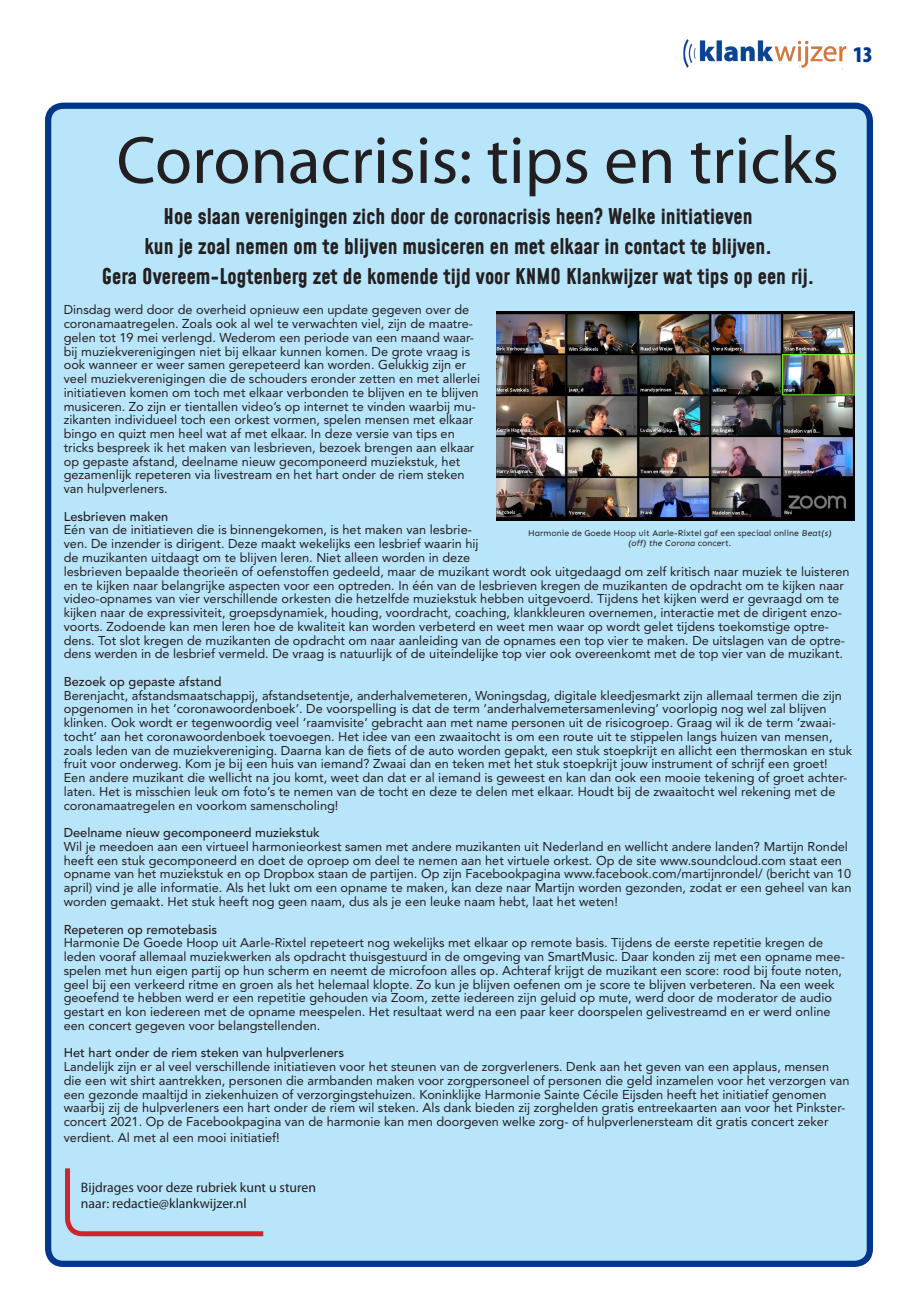
<style>
.page{position:relative;width:918px;height:1312px;background:#fff}
.page>*{position:absolute;margin:0;border:0;box-sizing:border-box;transform-origin:0 0}
.Kop_4-koloms{font:67.5px "Myriad Pro";color:#231f20}
.Datum_locatie_agenda{font:900 condensed 22.5px "Myriad Pro";color:#00378a}
.t1{font:700 21.25px "Mohave";color:#231f20}
.t2{font:13.75px "Myriad Pro";color:#231f20}
.t3{font:12.75px/13.8px "Avenir LT Std";color:#231f20}
.t4{font:500 12.75px "Avenir LT Std";color:#231f20}
.t5{font:8.75px/10px "Sen";color:#231f20;text-align:center}
</style>
<div class="page">
<img style="left:683px;top:39px;width:164px;height:31px">
<div style="left:48px;top:106px;width:822px;height:1157px;background:#b9e5fa;border-radius:15px"></div>
<div style="left:45px;top:103px;width:828px;height:1163px;border:6px solid #00378a;border-radius:15px"></div>
<img style="left:496px;top:311px;width:358px;height:209px">
<svg style="left:65px;top:1168px;width:199px;height:69px"></svg>
<p class="Datum_locatie_agenda" style="left:853px;top:40px;width:21px">13</p>
<p class="Kop_4-koloms" style="left:117px;top:119px;width:724px">Coronacrisis: tips en tricks</p>
<p class="t1" style="left:164px;top:203px;width:590px">Hoe slaan verenigingen zich door de coronacrisis heen? Welke initiatieven</p>
<p class="t1" style="left:144px;top:233px;width:629px">kun je zoal nemen om te blijven musiceren en met elkaar in contact te blijven.</p>
<p class="t1" style="left:102px;top:263px;width:714px">Gera Overeem-Logtenberg zet de komende tijd voor KNMO Klankwijzer wat tips op een rij.</p>
<p class="t3" style="left:64px;top:303px;width:418px">Dinsdag werd door de overheid opnieuw een update gegeven over de coronamaatregelen. Zoals ook al wel te verwachten viel, zijn de maatre&shy;gelen tot 19 mei verlengd. Wederom een periode van een maand waar&shy;bij muziekverenigingen niet bij elkaar kunnen komen. De grote vraag is ook wanneer er weer samen gerepeteerd kan worden. Gelukkig zijn er veel muziekverenigingen die de schouders eronder zetten en met allerlei initiatieven komen om toch met elkaar verbonden te blijven en te blijven musiceren. Zo zijn er tientallen video’s op internet te vinden waarbij mu&shy;zikanten individueel toch een orkest vormen, spelen mensen met elkaar bingo en quizt men heel wat af met elkaar. In deze versie van tips en tricks bespreek ik het maken van lesbrieven, bezoek brengen aan elkaar op gepaste afstand, deelname nieuw gecomponeerd muziekstuk, het gezamenlijk repeteren via livestream en het hart onder de riem steken van hulpverleners.</p>
<p class="t4" style="left:64px;top:509px;width:106px">Lesbrieven maken</p>
<p class="t3" style="left:64px;top:523px;width:787px">Eén van de initiatieven die is binnengekomen, is het maken van lesbrie-<br>ven. De inzender is dirigent. Deze maakt wekelijks een lesbrief waarin hij<br>de muzikanten uitdaagt om te blijven leren. Niet alleen worden in deze<br>lesbrieven bepaalde theorieën of oefenstoffen gedeeld, maar de muzikant wordt ook uitgedaagd om zelf kritisch naar muziek te luisteren en te kijken naar belangrijke aspecten voor een optreden. In één van de lesbrieven kregen de muzikanten de opdracht om te kijken naar video-opnames van vier verschillende orkesten die hetzelfde muziekstuk hebben uitgevoerd. Tijdens het kijken werd er gevraagd om te kijken naar de expressiviteit, groepsdynamiek, houding, voordracht, coaching, klankkleuren overnemen, interactie met de dirigent enzo&shy;voorts. Zodoende kan men leren hoe de kwaliteit kan worden verbeterd en weet men waar op wordt gelet tijdens toekomstige optre&shy;dens. Tot slot kregen de muzikanten de opdracht om naar aanleiding van de opnames een top vier te maken. De uitslagen van de optre&shy;dens werden in de lesbrief vermeld. De vraag is natuurlijk of de uiteindelijke top vier ook overeenkomt met de top vier van de muzikant.</p>
<p class="t4" style="left:64px;top:674px;width:159px">Bezoek op gepaste afstand</p>
<p class="t3" style="left:64px;top:688px;width:790px">Berenjacht, afstandsmaatschappij, afstandsetentje, anderhalvemeteren, Woningsdag, digitale kleedjesmarkt zijn allemaal termen die zijn opgenomen in het ‘coronawoordenboek’. De voorspelling is dat de term ‘anderhalvemetersamenleving’ voorlopig nog wel zal blijven klinken. Ook wordt er tegenwoordig veel ‘raamvisite’ gebracht aan met name personen uit de risicogroep. Graag wil ik de term ‘zwaai&shy;tocht’ aan het coronawoordenboek toevoegen. Het idee van een zwaaitocht is om een route uit te stippelen langs huizen van mensen, zoals leden van de muziekvereniging. Daarna kan de fiets of de auto worden gepakt, een stuk stoepkrijt en allicht een thermoskan en stuk fruit voor onderweg. Kom je bij een huis van iemand? Zwaai dan en teken met het stuk stoepkrijt jouw instrument of schrijf een groet!<br>Een andere muzikant die wellicht na jou komt, weet dan dat er al iemand is geweest en kan dan ook een mooie tekening of groet achter&shy;laten. Het is misschien leuk om foto’s te nemen van de tocht en deze te delen met elkaar. Houdt bij de zwaaitocht wel rekening met de coronamaatregelen en voorkom samenscholing!</p>
<p class="t4" style="left:64px;top:825px;width:258px">Deelname nieuw gecomponeerd muziekstuk</p>
<p class="t3" style="left:64px;top:839px;width:789px">Wil je meedoen aan een virtueel harmonieorkest samen met andere muzikanten uit Nederland en wellicht andere landen? Martijn Rondel heeft een stuk gecomponeerd en doet de oproep om deel te nemen aan het virtuele orkest. Op de site www.soundcloud.com staat een opname van het muziekstuk en op Dropbox staan de partijen. Op zijn Facebookpagina www.facebook.com/martijnrondel/ (bericht van 10 april) vind je alle informatie. Als het lukt om een opname te maken, kan deze naar Martijn worden gezonden, zodat er een geheel van kan worden gemaakt. Het stuk heeft nog geen naam, dus als je een leuke naam hebt, laat het weten!</p>
<p class="t4" style="left:64px;top:921px;width:155px">Repeteren op remotebasis</p>
<p class="t3" style="left:64px;top:935px;width:782px">Harmonie De Goede Hoop uit Aarle-Rixtel repeteert nog wekelijks met elkaar op remote basis. Tijdens de eerste repetitie kregen de leden vooraf allemaal muziekwerken als opdracht thuisgestuurd in de omgeving van SmartMusic. Daar konden zij met een opname mee&shy;spelen met hun eigen partij op hun scherm en neemt de microfoon alles op. Achteraf krijgt de muzikant een score: rood bij foute noten, geel bij een verkeerd ritme en groen als het helemaal klopte. Zo kun je blijven oefenen om je score te blijven verbeteren. Na een week geoefend te hebben werd er een repetitie gehouden via Zoom, zette iedereen zijn geluid op mute, werd door de moderator de audio gestart en kon iedereen met de opname meespelen. Het resultaat werd na een paar keer doorspelen gelivestreamd en er werd online een concert gegeven voor belangstellenden.</p>
<p class="t4" style="left:64px;top:1045px;width:282px">Het hart onder de riem steken van hulpverleners</p>
<p class="t3" style="left:64px;top:1059px;width:787px">Landelijk zijn er al veel verschillende initiatieven voor het steunen van de zorgverleners. Denk aan het geven van een applaus, mensen die een wit shirt aantrekken, personen die armbanden maken voor zorgpersoneel of personen die geld inzamelen voor het verzorgen van een gezonde maaltijd in ziekenhuizen of verzorgingstehuizen. Koninklijke Harmonie Sainte Cécile Eijsden heeft het initiatief genomen waarbij zij de hulpverleners een hart onder de riem wil steken. Als dank bieden zij zorghelden gratis entreekaarten aan voor het Pinkster&shy;concert 2021. Op de Facebookpagina van de harmonie kan men doorgeven welke zorg- of hulpverlenersteam dit gratis concert zeker</p>
<p class="t3" style="left:64px;top:1130px;width:217px">verdient. Al met al een mooi initiatief!</p>
<p class="t5" style="left:528px;top:527px;width:306px">Harmonie de Goede Hoop uit Aarle-Rixtel gaf een speciaal online Beat(s) (off) the Corona concert.</p>
<p class="t2" style="left:81px;top:1178px;width:236px">Bijdrages voor deze rubriek kunt u sturen</p>
<p class="t2" style="left:81px;top:1194px;width:167px">naar: redactie@klankwijzer.nl</p>
</div>
